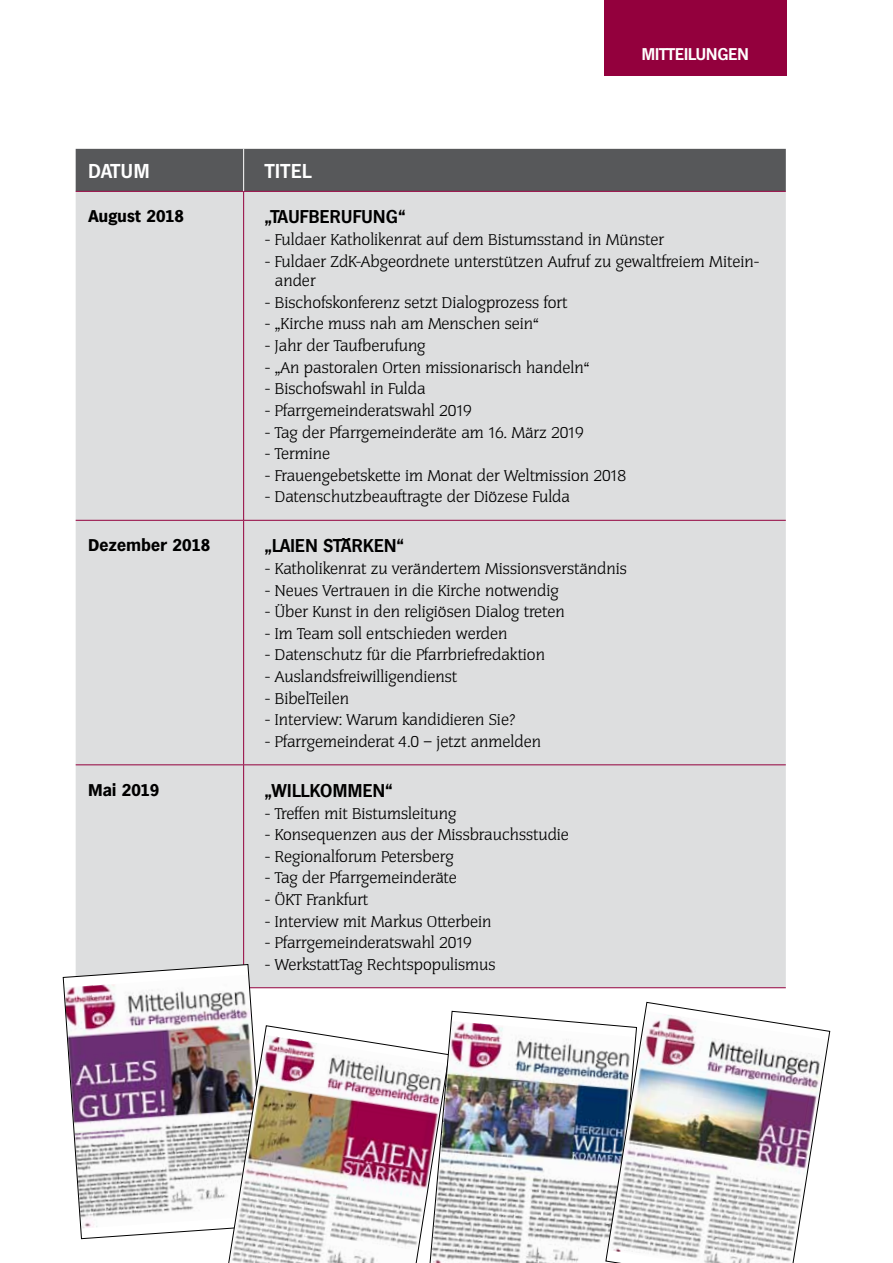
<style>
.page{position:relative;width:893px;height:1263px;background:#fff}
.page>*{position:absolute;margin:0;border:0;box-sizing:border-box;transform-origin:0 0}
.t1{font:600 19.5px "Hamburg";letter-spacing:.125em;color:#fff}
.t2{font:600 18px "Hamburg";letter-spacing:.02em;color:#000}
.t3{font:700 16.5px "Hamburg";letter-spacing:.02em;color:#000}
.t4{font:600 16.5px "Hamburg";color:#fff}
.t5{font:300 15px/21.6px "Congress";color:#000}
</style>
<div class="page">
<div style="left:76px;top:149px;width:710px;height:42px;background:#57585a"></div>
<div style="left:76px;top:192px;width:710px;height:795px;background:#dddedf"></div>
<hr style="left:76px;top:191px;width:168px;height:1px;background:#93003d">
<hr style="left:244px;top:191px;width:542px;height:1px;background:#93003d">
<hr style="left:243px;top:192px;width:1px;height:328px;background:#93003d">
<hr style="left:76px;top:520px;width:168px;height:1px;background:#93003d">
<hr style="left:244px;top:520px;width:542px;height:1px;background:#93003d">
<hr style="left:243px;top:521px;width:1px;height:243px;background:#93003d">
<hr style="left:76px;top:764px;width:168px;height:1px;background:#93003d">
<hr style="left:244px;top:764px;width:542px;height:1px;background:#93003d">
<hr style="left:243px;top:765px;width:1px;height:222px;background:#93003d">
<hr style="left:244px;top:987px;width:542px;height:1px;background:#93003d">
<hr style="left:243px;top:149px;width:1px;height:42px;background:#fff">
<div style="left:604px;top:0;width:183px;height:75px;background:#93003d"></div>
<img style="left:63px;top:964px;width:204px;height:275px">
<img style="left:225px;top:1025px;width:204px;height:238px">
<img style="left:429px;top:1011px;width:176px;height:252px">
<img style="left:605px;top:1002px;width:225px;height:261px">
<p class="t4" style="left:642px;top:45px;width:108px">MITTEILUNGEN</p>
<h1 class="t1" style="left:88px;top:160px;width:60px">DATUM</h1>
<h1 class="t1" style="left:265px;top:160px;width:48px">TITEL</h1>
<p class="t3" style="left:88px;top:207px;width:97px">August 2018</p>
<p class="t2" style="left:265px;top:207px;width:17px">„TAUFBERUFUN</p>
<p class="t2" style="left:386px;top:207px;width:21px">G“</p>
<p class="t5" style="left:265px;top:229px;width:401px">- Fuldaer Katholikenrat auf dem Bistumsstand in Münster</p>
<p class="t5" style="left:275px;top:252px;width:486px;line-height:19.5px;text-indent:-10px">- Fuldaer ZdK-Abgeordnete unterstützen Aufruf zu gewaltfreiem Mitein&shy;ander</p>
<p class="t5" style="left:265px;top:292px;width:304px">- Bischofskonferenz setzt Dialogprozess fort</p>
<p class="t5" style="left:265px;top:314px;width:275px">- „Kirche muss nah am Menschen sein“</p>
<p class="t5" style="left:265px;top:335px;width:162px">- Jahr der Taufberufung</p>
<p class="t5" style="left:265px;top:357px;width:326px">- „An pastoralen Orten missionarisch handeln“</p>
<p class="t5" style="left:265px;top:379px;width:162px">- Bischofswahl in Fulda</p>
<p class="t5" style="left:265px;top:400px;width:320px">- Pfarrgemeinderatswahl 2019<br>-Tag der Pfarrgemeinderäte am 16. März 2019 -Termine</p>
<p class="t5" style="left:265px;top:465px;width:363px">- Frauengebetskette im Monat der Weltmission 2018</p>
<p class="t5" style="left:265px;top:487px;width:307px">- Datenschutzbeauftragte der Diözese Fulda</p>
<p class="t3" style="left:88px;top:536px;width:123px">Dezember 2018</p>
<p class="t2" style="left:265px;top:536px;width:70px">„LAIEN STÄRKEN</p>
<p class="t2" style="left:397px;top:536px;width:8px">“</p>
<p class="t5" style="left:265px;top:558px;width:363px">-Katholikenrat zu verändertem Missionsverständnis -Neues Vertrauen in die Kirche notwendig</p>
<p class="t5" style="left:265px;top:601px;width:301px">- Über Kunst in den religiösen Dialog treten -Im Team soll entschieden werden</p>
<p class="t5" style="left:265px;top:645px;width:282px">- Datenschutz für die Pfarrbriefredaktion -Auslandsfreiwilligendienst</p>
<p class="t5" style="left:265px;top:688px;width:252px">- BibelTeilen<br>-Interview: Warum kandidieren Sie?</p>
<p class="t5" style="left:265px;top:731px;width:278px">- Pfarrgemeinderat 4.0 – jetzt anmelden</p>
<p class="t3" style="left:88px;top:780px;width:72px">Mai 2019</p>
<p class="t2" style="left:265px;top:781px;width:38px">„WILLKO</p>
<p class="t2" style="left:333px;top:781px;width:61px">MMEN“</p>
<p class="t5" style="left:265px;top:803px;width:305px">-Treffen mit Bistumsleitung -Konsequenzen aus der Missbrauchsstudie</p>
<p class="t5" style="left:265px;top:846px;width:194px">- Regionalforum Petersberg -Tag der Pfarrgemeinderäte</p>
<p class="t5" style="left:265px;top:889px;width:228px">- ÖKT Frankfurt<br>-Interview mit Markus Otterbein</p>
<p class="t5" style="left:265px;top:932px;width:208px">- Pfarrgemeinderatswahl 2019</p>
<p class="t5" style="left:265px;top:954px;width:232px">- WerkstattTag Rechtspopulismus</p>
</div>
